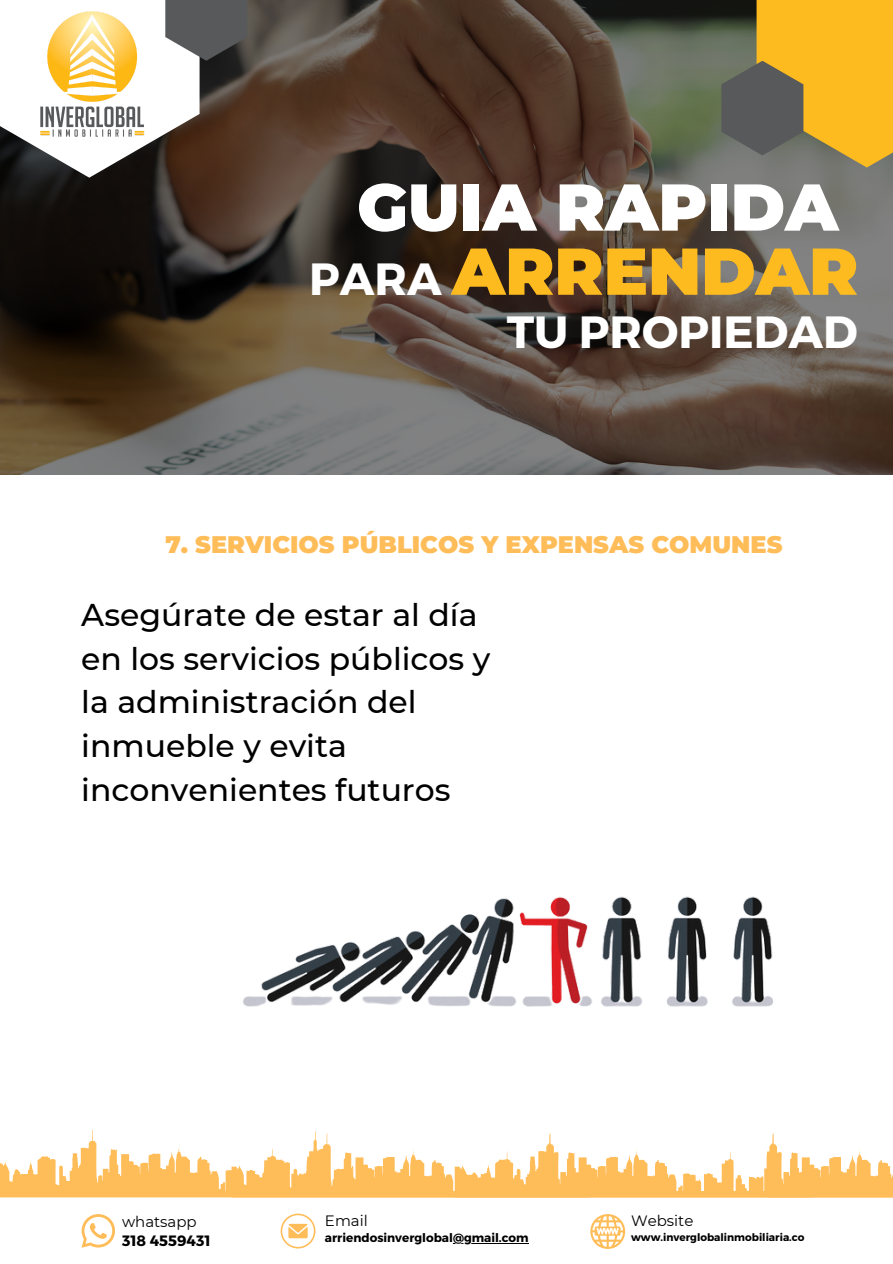
<style>
.page{position:relative;width:893px;height:1264px;background:#fff}
.page>*{position:absolute;margin:0;border:0;box-sizing:border-box;transform-origin:0 0}
.t1{font:900 66px "Montserrat";color:#fff}
.t2{font:900 66px "Montserrat";color:#fdbb20}
.t3{font:700 45px "Montserrat";color:#fff}
.t4{font:500 31.5px/43.8px "Montserrat";color:#000}
.t5{font:900 24px "Montserrat";color:#ffbd59}
.t6{font:15px "Montserrat";color:#000}
.t7{font:700 15px "Montserrat";color:#000}
.t8{font:700 12px "Montserrat";color:#000}
.t9{font:700 10.5px "Montserrat";color:#000}
</style>
<div class="page">
<svg style="left:0;top:0;width:892px;height:474px;background:#53473d"></svg>
<svg style="left:0;top:0;width:199px;height:177px"></svg>
<div style="left:756px;top:0;width:136px;height:167px;background:#fdbb20"></div>
<svg style="left:165px;top:0;width:82px;height:61px;background:#646566"></svg>
<svg style="left:721px;top:61px;width:82px;height:94px;background:#66645a"></svg>
<svg style="left:0;top:1130px;width:892px;height:67px"></svg>
<img style="left:30px;top:8px;width:127px;height:130px">
<svg style="left:81px;top:1214px;width:34px;height:33px"></svg>
<svg style="left:280px;top:1213px;width:35px;height:35px"></svg>
<hr style="left:453px;top:1242px;width:75px;height:1px;background:#000">
<svg style="left:590px;top:1214px;width:35px;height:34px"></svg>
<img style="left:243px;top:896px;width:530px;height:111px">
<p class="t1" style="left:357px;top:167px;width:483px">GUIA RAPIDA</p>
<p class="t3" style="left:309px;top:250px;width:134px">PARA</p>
<p class="t2" style="left:452px;top:231px;width:408px">ARRENDAR</p>
<p class="t3" style="left:506px;top:302px;width:352px">TU PROPIEDAD</p>
<p class="t5" style="left:165px;top:530px;width:618px">7. SERVICIOS PÚBLICOS Y EXPENSAS COMUNES</p>
<p class="t4" style="left:81px;top:592px;width:410px">Asegúrate de estar al día en los servicios públicos y la administración del inmueble y evita inconvenientes futuros</p>
<p class="t6" style="left:122px;top:1211px;width:76px">whatsapp</p>
<p class="t7" style="left:122px;top:1230px;width:90px">318 4559431</p>
<p class="t6" style="left:325px;top:1211px;width:44px">Email</p>
<p class="t8" style="left:325px;top:1229px;width:205px">arriendosinverglobal@gmail.com</p>
<p class="t6" style="left:631px;top:1211px;width:64px">Website</p>
<p class="t9" style="left:631px;top:1230px;width:175px">www.inverglobalinmobiliaria.co</p>
</div>
